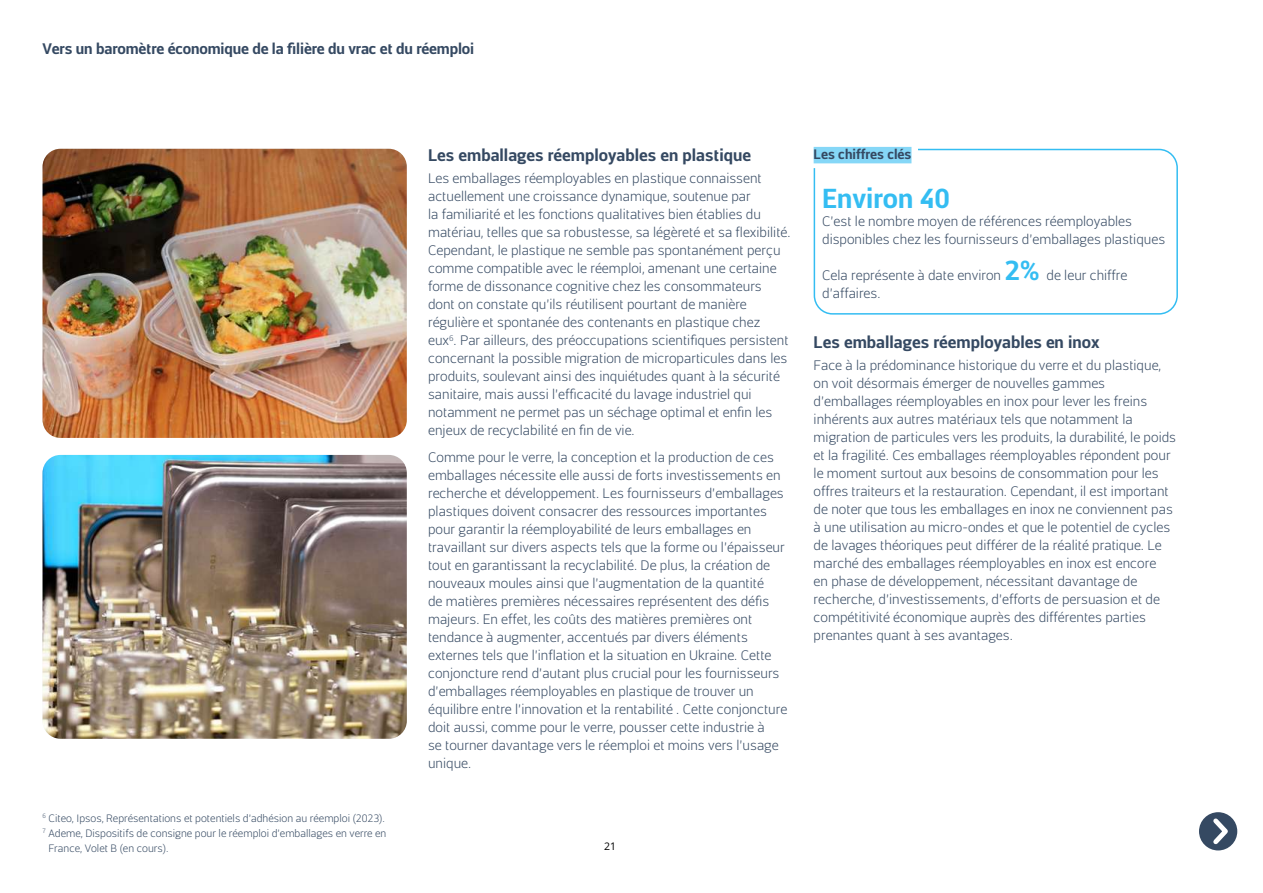
<style>
.page{position:relative;width:1263px;height:893px;background:#fff}
.page>*{position:absolute;margin:0;border:0;box-sizing:border-box;transform-origin:0 0}
.t1{font:700 27px "Centuma";color:#34bdf2}
.t2{font:700 16.5px "Centuma";color:#354962}
.t3{font:700 15px "Centuma";letter-spacing:-.01em;color:#354962}
.t4{font:300 13.5px/18px "Centuma";color:#354962}
.t5{font:700 13.5px "Centuma";color:#354962}
.t6{font:300 10.5px "Centuma";color:#354962}
.t7{font:10.5px "Open Sans";color:#000}
.s1{font-weight:700;font-size:27px;color:#34bdf2}
</style>
<div class="page">
<img style="left:43px;top:149px;width:364px;height:289px">
<img style="left:43px;top:455px;width:364px;height:284px">
<div style="left:814px;top:147px;width:97px;height:16px;background:#85d7f7"></div>
<svg style="left:813px;top:148px;width:365px;height:167px"></svg>
<div style="left:1199px;top:812px;width:38px;height:38px;background:#354962;border-radius:50%"></div>
<svg style="left:1209px;top:814px;width:23px;height:35px"></svg>
<p class="t3" style="left:43px;top:38px;width:433px">Vers un baromètre économique de la filière du vrac et du réemploi</p>
<p class="t6" style="left:43px;top:811px;width:344px"><sup>6</sup> Citeo, Ipsos, Représentations et potentiels d’adhésion au réemploi (2023).</p>
<p class="t6" style="left:43px;top:826px;width:345px"><sup>7</sup> Ademe, Dispositifs de consigne pour le réemploi d’emballages en verre en</p>
<p class="t6" style="left:48px;top:841px;width:122px">France, Volet B (en cours).</p>
<p class="t2" style="left:428px;top:144px;width:324px">Les emballages réemployables en plastique</p>
<p class="t4" style="left:428px;top:169px;width:364px">Les emballages réemployables en plastique connaissent actuellement une croissance dynamique, soutenue par<br>la familiarité et les fonctions qualitatives bien établies du matériau, telles que sa robustesse, sa légèreté et sa flexibilité.<br>Cependant, le plastique ne semble pas spontanément perçu comme compatible avec le réemploi, amenant une certaine forme de dissonance cognitive chez les consommateurs dont on constate qu’ils réutilisent pourtant de manière régulière et spontanée des contenants en plastique chez eux<sup>6</sup>. Par ailleurs, des préoccupations scientifiques persistent concernant la possible migration de microparticules dans les produits, soulevant ainsi des inquiétudes quant à la sécurité sanitaire, mais aussi l’efficacité du lavage industriel qui notamment ne permet pas un séchage optimal et enfin les enjeux de recyclabilité en fin de vie.</p>
<p class="t4" style="left:428px;top:447px;width:361px">Comme pour le verre, la conception et la production de ces emballages nécessite elle aussi de forts investissements en recherche et développement. Les fournisseurs d’emballages plastiques doivent consacrer des ressources importantes pour garantir la réemployabilité de leurs emballages en travaillant sur divers aspects tels que la forme ou l’épaisseur tout en garantissant la recyclabilité. De plus, la création de nouveaux moules ainsi que l’augmentation de la quantité<br>de matières premières nécessaires représentent des défis majeurs. En effet, les coûts des matières premières ont tendance à augmenter, accentués par divers éléments externes tels que l’inflation et la situation en Ukraine. Cette conjoncture rend d’autant plus crucial pour les fournisseurs d’emballages réemployables en plastique de trouver un équilibre entre l’innovation et la rentabilité . Cette conjoncture doit aussi, comme pour le verre, pousser cette industrie à<br>se tourner davantage vers le réemploi et moins vers l’usage unique.</p>
<p class="t5" style="left:814px;top:145px;width:99px">Les chiffres clés</p>
<h1 class="t1" style="left:822px;top:179px;width:129px">Environ 40</h1>
<p class="t4" style="left:822px;top:212px;width:345px">C’est le nombre moyen de références réemployables disponibles chez les fournisseurs d’emballages plastiques</p>
<p class="t4" style="left:822px;top:265px;width:307px">Cela représente à date environ <span class="s1">2%</span> de leur chiffre d’affaires.</p>
<p class="t2" style="left:814px;top:331px;width:287px">Les emballages réemployables en inox</p>
<p class="t4" style="left:814px;top:356px;width:364px">Face à la prédominance historique du verre et du plastique, on voit désormais émerger de nouvelles gammes d’emballages réemployables en inox pour lever les freins inhérents aux autres matériaux tels que notamment la migration de particules vers les produits, la durabilité, le poids et la fragilité. Ces emballages réemployables répondent pour le moment surtout aux besoins de consommation pour les offres traiteurs et la restauration. Cependant, il est important de noter que tous les emballages en inox ne conviennent pas à une utilisation au micro-ondes et que le potentiel de cycles de lavages théoriques peut différer de la réalité pratique. Le marché des emballages réemployables en inox est encore<br>en phase de développement, nécessitant davantage de recherche, d’investissements, d’efforts de persuasion et de compétitivité économique auprès des différentes parties prenantes quant à ses avantages.</p>
<p class="t7" style="left:604px;top:839px;width:13px">21</p>
</div>
